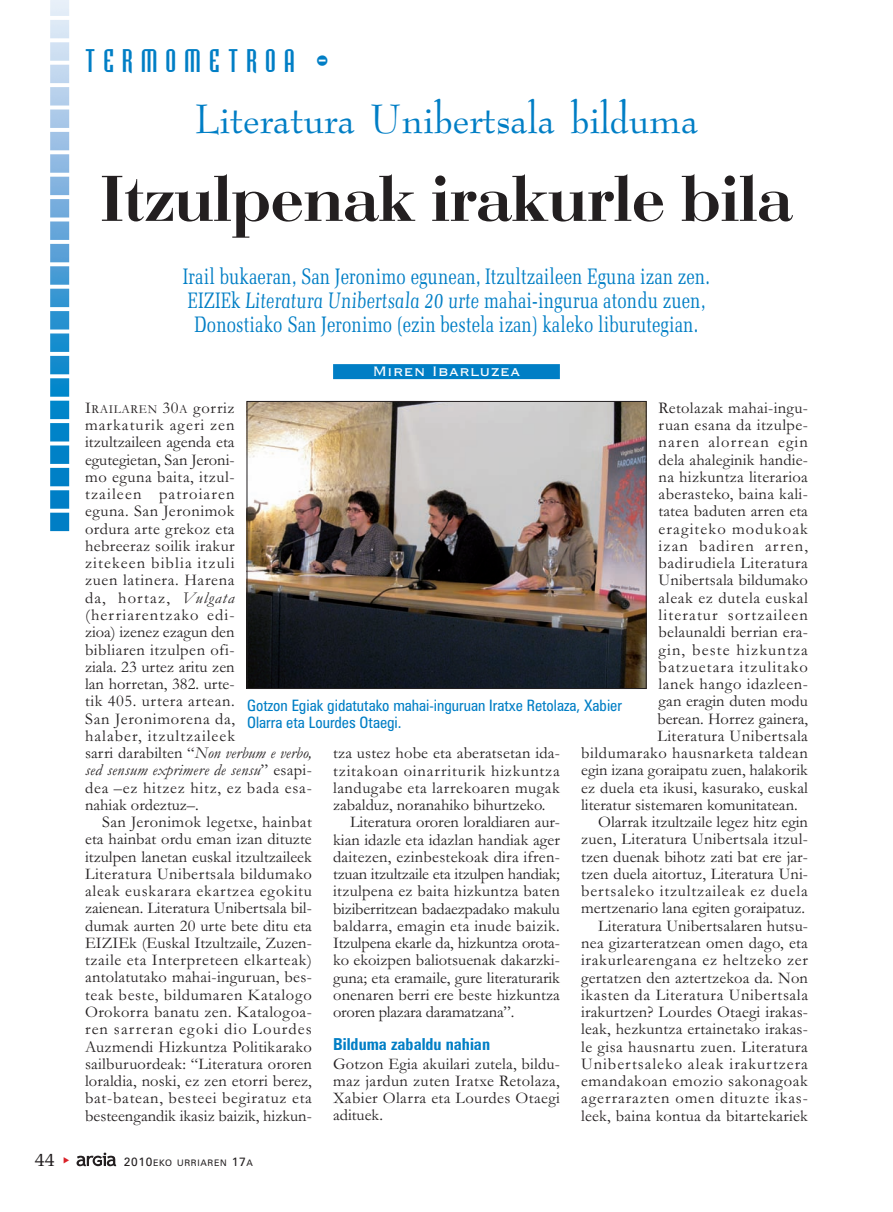
<style>
.page{position:relative;width:893px;height:1212px;background:#fff}
.page>*{position:absolute;margin:0;border:0;box-sizing:border-box;transform-origin:0 0}
.t1{font:67.5px "Bodoni";color:#231f20}
.t2{font:48px "Bernadette";color:#007ec5}
.t3{font:30px "Bodiac";letter-spacing:.275em;color:#007ec5}
.t4{font:22.5px/24px "Memoir Condensed";color:#007ec5;text-align:center}
.t5{font:19.5px "Memoir";color:#231f20}
.t6{font:18px "Copperplate Gothic BT";color:#fff}
.t7{font:16.5px/17.2px "Garamond";letter-spacing:.015em;color:#231f20;text-align:justify}
.t8{font:16.5px "Garamond";letter-spacing:-.015em;color:#231f20}
.t9{font:16.5px "Garamond";letter-spacing:.035em;color:#231f20}
.t10{font:16.5px "Garamond";letter-spacing:.07em;color:#231f20}
.t11{font:16.5px "Garamond";letter-spacing:-.005em;color:#231f20}
.t12{font:16.5px "Garamond";letter-spacing:.05em;color:#231f20}
.t13{font:16.5px "Garamond";letter-spacing:.045em;color:#231f20}
.t14{font:16.5px "Garamond";letter-spacing:.06em;color:#231f20}
.t15{font:16.5px "Garamond";letter-spacing:.055em;color:#231f20}
.t16{font:700 condensed 16.5px "Zurich BT";color:#007ec5}
.t17{font:16.5px "Garamond";letter-spacing:.065em;color:#231f20}
.t18{font:16.5px "Garamond";letter-spacing:.04em;color:#231f20}
.t19{font:condensed 15.75px/17.2px "Zurich BT";color:#007ec5}
.t20{font:9px "Zurich BT";letter-spacing:.075em;color:#231f20}
.s1{font-style:italic}
.s2{font-size:12.3px}
.s3{font-size:12px}
</style>
<div class="page">
<img style="left:50px;top:0;width:20px;height:532px">
<svg style="left:77px;top:1152px;width:39px;height:14px"></svg>
<div style="left:333px;top:364px;width:227px;height:15px;background:#007ec5"></div>
<img style="left:249px;top:403px;width:396px;height:284px">
<div style="left:247px;top:401px;width:400px;height:288px;border:1px solid #231f20"></div>
<h3 class="t3" style="left:85px;top:44px;width:245px">TERMOMETROA -</h3>
<h2 class="t2" style="left:195px;top:99px;width:505px">Literatura Unibertsala bilduma</h2>
<h1 class="t1" style="left:100px;top:175px;width:694px">Itzulpenak irakurle bila</h1>
<h3 class="t4" style="left:183px;top:266px;width:529px">Irail bukaeran, San Jeronimo egunean, Itzultzaileen Eguna izan zen.<br>EIZIEk <span class="s1">Literatura Unibertsala 20 urte</span> mahai-ingurua atondu zuen,<br>Donostiako San Jeronimo (ezin bestela izan) kaleko liburutegian.</h3>
<p class="t6" style="left:372px;top:359px;width:150px">Miren Ibarluzea</p>
<p class="t7" style="left:659px;top:401px;width:151px">Retolazak mahai-ingu-</p>
<p class="t7" style="left:659px;top:418px;width:151px">ruan esana da itzulpe-</p>
<p class="t10" style="left:659px;top:436px;width:151px">naren alorrean egin</p>
<p class="t7" style="left:659px;top:453px;width:151px">dela ahaleginik handie-</p>
<p class="t7" style="left:659px;top:470px;width:151px">na hizkuntza literarioa</p>
<p class="t7" style="left:659px;top:487px;width:151px">aberasteko, baina kali-</p>
<p class="t7" style="left:659px;top:504px;width:151px">tatea baduten arren eta</p>
<p class="t10" style="left:659px;top:523px;width:151px">eragiteko modukoak</p>
<p class="t10" style="left:659px;top:540px;width:151px">izan badiren arren,</p>
<p class="t9" style="left:659px;top:557px;width:151px">badirudiela Literatura</p>
<p class="t7" style="left:659px;top:573px;width:151px">Unibertsala bildumako</p>
<p class="t18" style="left:659px;top:592px;width:151px">aleak ez dutela euskal</p>
<p class="t10" style="left:659px;top:609px;width:151px">literatur sortzaileen</p>
<p class="t7" style="left:659px;top:625px;width:151px">belaunaldi berrian era-</p>
<p class="t10" style="left:659px;top:644px;width:151px">gin, beste hizkuntza</p>
<p class="t17" style="left:659px;top:661px;width:151px">batzuetara itzulitako</p>
<p class="t9" style="left:659px;top:678px;width:151px">lanek hango idazleen-</p>
<p class="t7" style="left:659px;top:694px;width:151px">gan eragin duten modu</p>
<p class="t7" style="left:657px;top:712px;width:152px">berean. Horrez gainera,</p>
<p class="t7" style="left:657px;top:729px;width:152px">Literatura Unibertsala</p>
<p class="t9" style="left:581px;top:747px;width:228px">bildumarako hausnarketa taldean</p>
<p class="t7" style="left:581px;top:763px;width:228px">egin izana goraipatu zuen, halakorik</p>
<p class="t7" style="left:581px;top:781px;width:228px">ez duela eta ikusi, kasurako, euskal</p>
<p class="t7" style="left:581px;top:798px;width:218px">literatur sistemaren komunitatean.</p>
<p class="t7" style="left:598px;top:815px;width:211px">Olarrak itzultzaile legez hitz egin</p>
<p class="t7" style="left:581px;top:832px;width:228px">zuen, Literatura Unibertsala itzul-</p>
<p class="t7" style="left:581px;top:850px;width:228px">tzen duenak bihotz zati bat ere jar-</p>
<p class="t7" style="left:581px;top:867px;width:228px">tzen duela aitortuz, Literatura Uni-</p>
<p class="t12" style="left:581px;top:885px;width:228px">bertsaleko itzultzaileak ez duela</p>
<p class="t7" style="left:581px;top:901px;width:226px">mertzenario lana egiten goraipatuz.</p>
<p class="t7" style="left:598px;top:919px;width:211px">Literatura Unibertsalaren hutsu-</p>
<p class="t7" style="left:581px;top:936px;width:228px">nea gizarteratzean omen dago, eta</p>
<p class="t13" style="left:581px;top:954px;width:228px">irakurlearengana ez heltzeko zer</p>
<p class="t7" style="left:581px;top:970px;width:228px">gertatzen den aztertzekoa da. Non</p>
<p class="t9" style="left:581px;top:989px;width:228px">ikasten da Literatura Unibertsala</p>
<p class="t7" style="left:581px;top:1005px;width:228px">irakurtzen? Lourdes Otaegi irakas-</p>
<p class="t7" style="left:581px;top:1022px;width:228px">leak, hezkuntza ertainetako irakas-</p>
<p class="t7" style="left:581px;top:1039px;width:228px">le gisa hausnartu zuen. Literatura</p>
<p class="t14" style="left:581px;top:1058px;width:228px">Unibertsaleko aleak irakurtzera</p>
<p class="t9" style="left:581px;top:1075px;width:228px">emandakoan emozio sakonagoak</p>
<p class="t15" style="left:581px;top:1092px;width:228px">agerrarazten omen dituzte ikas-</p>
<p class="t7" style="left:581px;top:1108px;width:228px">leek, baina kontua da bitartekariek</p>
<p class="t7" style="left:85px;top:401px;width:228px;text-align:left">I<span class="s2">RAILAREN</span> 30<span class="s2">A</span> gorriz markaturik ageri zen itzultzaileen agenda eta egutegietan, San Jeroni-<br>mo eguna baita, itzul-<br>tzaileen patroiaren<br>eguna. San Jeronimok<br>ordura arte grekoz eta<br>hebreeraz soilik irakur<br>zitekeen biblia itzuli<br>zuen latinera. Harena<br>da, hortaz, <span class="s1">Vulgata </span>(herriarentzako edi-<br>zioa) izenez ezagun den<br>bibliaren itzulpen ofi-<br>ziala. 23 urtez aritu zen<br>lan horretan, 382. urte-<br>tik 405. urtera artean.<br>San Jeronimorena da,<br>halaber, itzultzaileek<br>sarri darabilten “<span class="s1">Non verbum e verbo, sed sensum exprimere de sensu</span>” esapi&shy;dea –ez hitzez hitz, ez bada esa&shy;nahiak ordeztuz–.</p>
<p class="t7" style="left:85px;top:815px;width:228px;text-indent:17px">San Jeronimok legetxe, hainbat eta hainbat ordu eman izan dituzte itzulpen lanetan euskal itzultzaileek Literatura Unibertsala bildumako aleak euskarara ekartzea egokitu zaienean. Literatura Unibertsala bil&shy;dumak aurten 20 urte bete ditu eta EIZIEk (Euskal Itzultzaile, Zuzen&shy;tzaile eta Interpreteen elkarteak) antolatutako mahai-inguruan, bes&shy;teak beste, bildumaren Katalogo Orokorra banatu zen. Katalogoa&shy;ren sarreran egoki dio Lourdes Auzmendi Hizkuntza Politikarako sailburuordeak: “Literatura ororen loraldia, noski, ez zen etorri berez, bat-batean, besteei begiratuz eta besteengandik ikasiz baizik, hizkun-</p>
<p class="t19" style="left:247px;top:698px;width:376px">Gotzon Egiak gidatutako mahai-inguruan Iratxe Retolaza, Xabier<br>Olarra eta Lourdes Otaegi.</p>
<p class="t7" style="left:333px;top:746px;width:228px">tza ustez hobe eta aberatsetan ida-</p>
<p class="t12" style="left:333px;top:765px;width:228px">tzitakoan oinarriturik hizkuntza</p>
<p class="t7" style="left:333px;top:781px;width:228px">landugabe eta larrekoaren mugak</p>
<p class="t7" style="left:333px;top:798px;width:214px">zabalduz, noranahiko bihurtzeko.</p>
<p class="t11" style="left:350px;top:816px;width:211px">Literatura ororen loraldiaren aur-</p>
<p class="t7" style="left:333px;top:833px;width:228px">kian idazle eta idazlan handiak ager</p>
<p class="t7" style="left:333px;top:850px;width:228px">daitezen, ezinbestekoak dira ifren-</p>
<p class="t8" style="left:333px;top:868px;width:228px">tzuan itzultzaile eta itzulpen handiak;</p>
<p class="t7" style="left:333px;top:884px;width:228px">itzulpena ez baita hizkuntza baten</p>
<p class="t8" style="left:333px;top:903px;width:228px">biziberritzean badaezpadako makulu</p>
<p class="t7" style="left:333px;top:919px;width:228px">baldarra, emagin eta inude baizik.</p>
<p class="t8" style="left:333px;top:937px;width:228px">Itzulpena ekarle da, hizkuntza orota-</p>
<p class="t7" style="left:333px;top:953px;width:228px">ko ekoizpen baliotsuenak dakarzki-</p>
<p class="t11" style="left:333px;top:972px;width:228px">guna; eta eramaile, gure literaturarik</p>
<p class="t7" style="left:333px;top:988px;width:228px">onenaren berri ere beste hizkuntza</p>
<p class="t8" style="left:333px;top:1006px;width:183px">ororen plazara daramatzana”.</p>
<p class="t16" style="left:333px;top:1038px;width:158px">Bilduma zabaldu nahian</p>
<p class="t7" style="left:333px;top:1057px;width:228px">Gotzon Egia akuilari zutela, bildu&shy;maz jardun zuten Iratxe Retolaza, Xabier Olarra eta Lourdes Otaegi adituek.</p>
<p class="t5" style="left:35px;top:1151px;width:22px">44</p>
<p class="t20" style="left:124px;top:1160px;width:130px"><span class="s3">2010</span>EKO URRIAREN <span class="s3">17</span>A</p>
</div>
